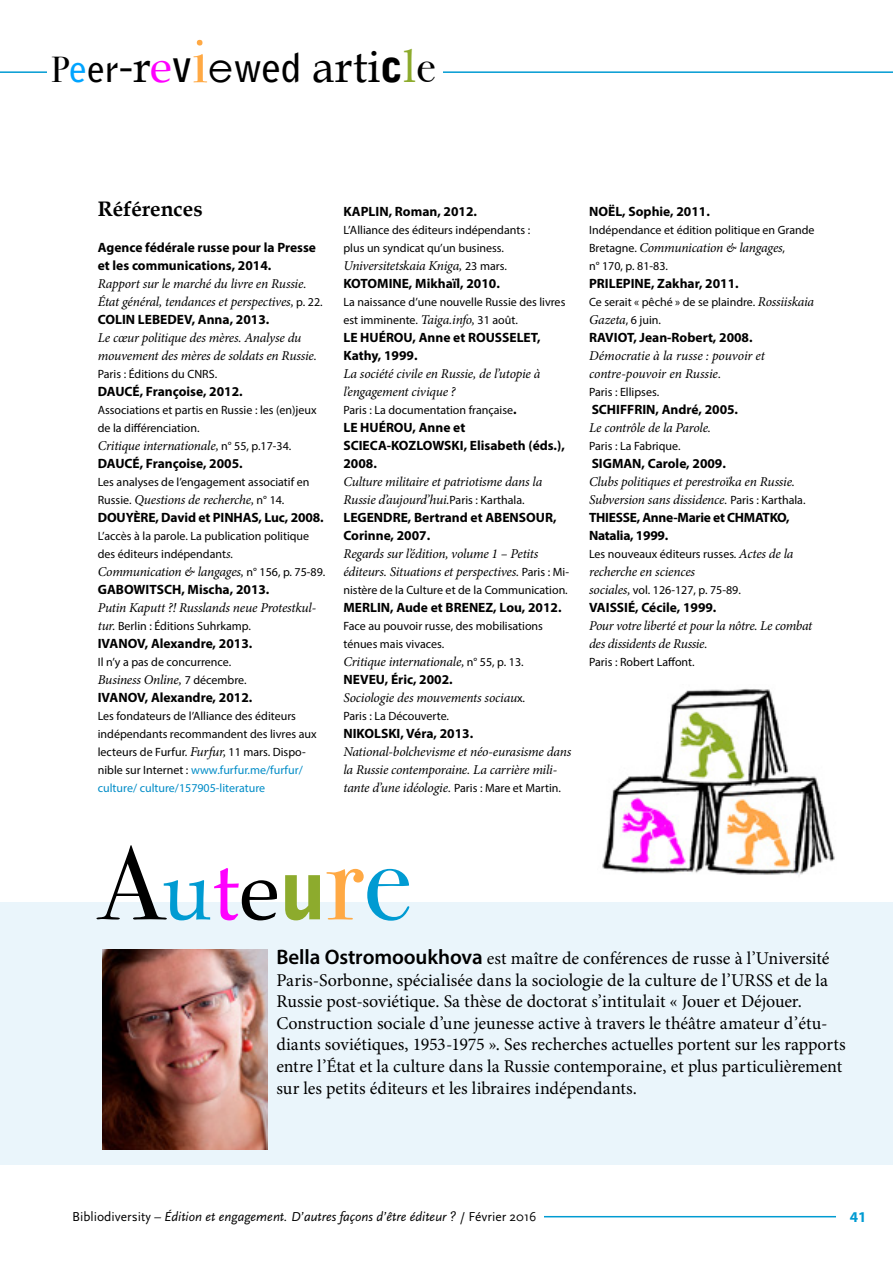
<style>
.page{position:relative;width:893px;height:1263px;background:#fff}
.page>*{position:absolute;margin:0;border:0;box-sizing:border-box;transform-origin:0 0}
.t1{font:104.7px "Bodoni Svty Two ITCTT Book";color:#000}
.t2{font:45.3px "Book Antiqua";color:#000}
.t3{font:700 21px "Book Antiqua";color:#000}
.t4{font:18px/21.6px "Minion Pro";color:#000}
.t5{font:700 15px "Myriad Pro";color:#009bd2}
.t6{font:italic 13.5px/18px "Minion Pro";letter-spacing:-.02em;color:#000}
.t7{font:700 13.5px/18px "Myriad Pro";color:#000}
.t8{font:italic 13.5px "Scala Sans";color:#000}
.t9{font:700 13.5px/18px "Myriad Pro";letter-spacing:-.02em;color:#000}
.t10{font:12px/18px "Myriad Pro";color:#000}
.s1{font-family:"Bodoni Svty Two ITCTT Book";font-size:36px}
.s2{font-family:"Bell Gothic Std";font-weight:700;font-size:36px;color:#00a4ff}
.s3{font-family:"Bell Gothic Std";font-weight:700;font-size:36px}
.s4{font-family:"Myriad Pro";font-size:45px}
.s5{color:#f0f}
.s6{font-family:"Bell Gothic Std";font-weight:700}
.s7{font-family:"Bodoni Svty Two ITCTT Book";font-size:62.85px;color:#ffa944}
.s8{font-family:"Century Gothic";font-size:39.6px}
.s9{font-family:"Bell Gothic Std";font-weight:700;font-size:39.6px}
.s10{font-family:"Bell Gothic Std";font-weight:900}
.s11{color:#8dab2d}
.s12{font-family:"Bodoni Svty Two ITCTT Book"}
.s13{font-family:"Myriad Pro";font-style:normal;font-size:12px}
.s14{font-family:"Minion Pro";font-style:italic;font-size:13.5px}
.s15{color:#008cc7}
.s16{font-weight:700;font-size:13.5px}
.s17{font-family:"Book Antiqua";font-size:83.25px;color:#009bd2}
.s18{font-family:"Book Antiqua";font-size:83.25px;color:#f0f}
.s19{font-family:"Book Antiqua";font-size:83.25px}
.s20{font-family:"Bell Gothic Std";font-weight:900;font-size:83.25px;color:#8dab2d}
.s21{font-size:112.65px;color:#ffa944}
.s22{font-size:112.65px;color:#009bd2}
.s23{font-family:"Myriad Pro";font-weight:600;font-size:21px}
.s24{font-style:normal}
</style>
<div class="page">
<hr style="left:0;top:71px;width:893px;height:2px;background:#009bd2">
<hr style="left:66px;top:1216px;width:770px;height:1px;background:#009bd2">
<div style="left:48px;top:23px;width:395px;height:76px;background:#fff"></div>
<div style="left:65px;top:1210px;width:478px;height:24px;background:#fff"></div>
<div style="left:0;top:902px;width:893px;height:263px;background:#eaf5fb"></div>
<img style="left:102px;top:949px;width:166px;height:200px">
<img style="left:602px;top:688px;width:233px;height:188px">
<h2 class="t2" style="left:51px;top:39px;width:386px"><span class="s1">P</span><span class="s2">e</span><span class="s3">er</span><span class="s4">-</span>r<span class="s5">e</span><span class="s6">v</span><span class="s7">i</span><span class="s8">e</span><span class="s9">wed</span> arti<span class="s10">c</span><span class="s11">l</span><span class="s12">e</span></h2>
<h3 class="t3" style="left:98px;top:197px;width:106px">Références</h3>
<p class="t7" style="left:98px;top:238px;width:220px">Agence fédérale russe pour la Presse et les communications, 2014.</p>
<p class="t6" style="left:98px;top:275px;width:226px">Rapport sur le marché du livre en Russie.<br>État général, tendances et perspectives, <span class="s13">p. 22.</span></p>
<p class="t7" style="left:98px;top:310px;width:173px">COLIN LEBEDEV, Anna, 2013.</p>
<p class="t6" style="left:98px;top:329px;width:221px">Le cœur politique des mères. Analyse du mouvement des mères de soldats en Russie.</p>
<p class="t10" style="left:98px;top:365px;width:121px">Paris : Éditions du CNRS.</p>
<p class="t7" style="left:98px;top:382px;width:146px">DAUCÉ, Françoise, 2012.</p>
<p class="t10" style="left:98px;top:401px;width:220px">Associations et partis en Russie : les (en)jeux de la différenciation.</p>
<p class="t6" style="left:98px;top:437px;width:195px">Critique internationale, <span class="s13">n° 55, p.17-34.</span></p>
<p class="t7" style="left:98px;top:454px;width:146px">DAUCÉ, Françoise, 2005.</p>
<p class="t10" style="left:98px;top:473px;width:213px">Les analyses de l’engagement associatif en</p>
<p class="t6" style="left:98px;top:491px;width:188px"><span class="s13">Russie.</span> Questions de recherche, <span class="s13">n° 14.</span></p>
<p class="t7" style="left:98px;top:508px;width:227px">DOUYÈRE, David et PINHAS, Luc, 2008.</p>
<p class="t10" style="left:98px;top:527px;width:213px">L’accès à la parole. La publication politique des éditeurs indépendant<span class="s14">s.</span></p>
<p class="t6" style="left:98px;top:563px;width:229px">Communication &amp; langages, <span class="s13">n° 156, p. 75-89.</span></p>
<p class="t7" style="left:98px;top:580px;width:173px">GABOWITSCH, Mischa, 2013.</p>
<p class="t6" style="left:98px;top:599px;width:220px">Putin Kaputt ?! Russlands neue Protestkul-</p>
<p class="t10" style="left:98px;top:617px;width:155px"><span class="s14">tur.</span> Berlin : Éditions Suhrkamp.</p>
<p class="t7" style="left:98px;top:634px;width:156px">IVANOV, Alexandre, 2013.</p>
<p class="t10" style="left:98px;top:653px;width:135px">Il n’y a pas de concurrence.</p>
<p class="t6" style="left:98px;top:671px;width:150px">Business Online, <span class="s13">7 décembre.</span></p>
<p class="t7" style="left:98px;top:688px;width:156px">IVANOV, Alexandre, 2012.</p>
<p class="t10" style="left:98px;top:707px;width:220px">Les fondateurs de l’Alliance des éditeurs indépendants recommandent des livres aux lecteurs de Furfur. <span class="s14">Furfur,</span> 11 mars. Dispo&shy;nible sur Internet : <span class="s15">www.furfur.me/furfur/ culture/ culture/157905-literature</span></p>
<p class="t7" style="left:343px;top:202px;width:135px">KAPLIN, Roman, 2012.</p>
<p class="t10" style="left:343px;top:221px;width:188px">L’Alliance des éditeurs indépendants : plus un syndicat qu’un business.</p>
<p class="t6" style="left:343px;top:257px;width:165px">Universitetskaia Kniga, <span class="s13">23 mars.</span></p>
<p class="t7" style="left:343px;top:274px;width:158px">KOTOMINE, Mikhaïl, 2010.</p>
<p class="t10" style="left:343px;top:293px;width:223px">La naissance d’une nouvelle Russie des livres est imminente. <span class="s14">Taiga.info,</span> 31 août.</p>
<p class="t7" style="left:343px;top:328px;width:199px">LE HUÉROU, Anne et ROUSSELET,<br>Kathy, 1999.</p>
<p class="t6" style="left:343px;top:365px;width:198px">La société civile en Russie, de l’utopie à l’engagement civique ?</p>
<p class="t10" style="left:343px;top:401px;width:175px">Paris : La documentation française<span class="s16">.</span></p>
<p class="t7" style="left:343px;top:418px;width:223px">LE HUÉROU, Anne et<br>SCIECA-KOZLOWSKI, Elisabeth (éds.),<br>2008.</p>
<p class="t6" style="left:343px;top:473px;width:200px">Culture militaire et patriotisme dans la<br>Russie d’aujourd’hui.<span class="s13">Paris : Karthala.</span></p>
<p class="t7" style="left:343px;top:508px;width:215px">LEGENDRE, Bertrand et ABENSOUR,<br>Corinne, 2007.</p>
<p class="t6" style="left:343px;top:545px;width:227px">Regards sur l’édition, volume 1 – Petits éditeurs. Situations et perspectives. <span class="s13">Paris : Mi-</span></p>
<p class="t10" style="left:343px;top:581px;width:226px">nistère de la Culture et de la Communication.</p>
<p class="t7" style="left:343px;top:598px;width:220px">MERLIN, Aude et BRENEZ, Lou, 2012.</p>
<p class="t10" style="left:343px;top:617px;width:201px">Face au pouvoir russe, des mobilisations ténues mais vivaces.</p>
<p class="t6" style="left:343px;top:653px;width:182px">Critique internationale, <span class="s13">n° 55, p. 13.</span></p>
<p class="t7" style="left:343px;top:670px;width:111px">NEVEU, Éric, 2002.</p>
<p class="t6" style="left:343px;top:689px;width:183px">Sociologie des mouvements sociau<span class="s13">x.</span></p>
<p class="t10" style="left:343px;top:707px;width:107px">Paris : La Découverte.</p>
<p class="t7" style="left:343px;top:724px;width:131px">NIKOLSKI, Véra, 2013.</p>
<p class="t6" style="left:343px;top:743px;width:229px">National-bolchevisme et néo-eurasisme dans la Russie contemporaine. La carrière mili&shy;tante d’une idéologie. <span class="s13">Paris : Mare et Martin.</span></p>
<p class="t7" style="left:589px;top:202px;width:122px">NOËL, Sophie, 2011.</p>
<p class="t10" style="left:589px;top:221px;width:227px">Indépendance et édition politique en Grande</p>
<p class="t6" style="left:589px;top:239px;width:197px"><span class="s13">Bretagne.</span> Communication &amp; langages<span class="s13">,</span></p>
<p class="t10" style="left:589px;top:257px;width:80px">n° 170, p. 81-83.</p>
<p class="t7" style="left:589px;top:274px;width:151px">PRILEPINE, Zakhar, 2011.</p>
<p class="t10" style="left:589px;top:293px;width:227px">Ce serait « pêché » de se plaindre. <span class="s14">Rossiiskaia<br>Gazeta</span>, 6 juin.</p>
<p class="t7" style="left:589px;top:328px;width:165px">RAVIOT, Jean-Robert, 2008.</p>
<p class="t6" style="left:589px;top:347px;width:177px">Démocratie à la russe : pouvoir et contre-pouvoir en Russie.</p>
<p class="t10" style="left:589px;top:383px;width:72px">Paris : Ellipses.</p>
<p class="t7" style="left:592px;top:400px;width:148px">SCHIFFRIN, André, 2005.</p>
<p class="t6" style="left:589px;top:419px;width:123px">Le contrôle de la Parole.</p>
<p class="t10" style="left:589px;top:437px;width:93px">Paris : La Fabrique.</p>
<p class="t7" style="left:592px;top:454px;width:136px">SIGMAN, Carole, 2009.</p>
<p class="t6" style="left:589px;top:473px;width:218px">Clubs politiques et perestroïka en Russie.<br>Subversion sans dissidence. <span class="s13">Paris : Karthala.</span></p>
<p class="t9" style="left:589px;top:508px;width:202px">THIESSE, Anne-Marie et CHMATKO,<br>Natalia, 1999.</p>
<p class="t10" style="left:589px;top:545px;width:206px">Les nouveaux éditeurs russes. <span class="s14">Actes de la</span></p>
<p class="t6" style="left:589px;top:563px;width:107px">recherche en sciences</p>
<p class="t10" style="left:589px;top:581px;width:153px"><span class="s14">sociales,</span> vol. 126-127, p. 75-89.</p>
<p class="t7" style="left:589px;top:598px;width:129px">VAISSIÉ, Cécile, 1999.</p>
<p class="t6" style="left:589px;top:617px;width:225px">Pour votre liberté et pour la nôtre. Le combat des dissidents de Russie.</p>
<p class="t10" style="left:589px;top:653px;width:107px">Paris : Robert Laffont.</p>
<h1 class="t1" style="left:99px;top:798px;width:315px">A<span class="s17">u</span><span class="s18">t</span><span class="s19">e</span><span class="s20">u</span><span class="s21">r</span><span class="s22">e</span></h1>
<p class="t4" style="left:276px;top:947px;width:571px"><span class="s23">Bella Ostromooukhova</span> est maître de conférences de russe à l’Université Paris-Sorbonne, spécialisée dans la sociologie de la culture de l’URSS et de la Russie post-soviétique. Sa thèse de doctorat s’intitulait « Jouer et Déjouer.<br>Construction sociale d’une jeunesse active à travers le théâtre amateur d’étu&shy;diants soviétiques, 1953-1975 ». Ses recherches actuelles portent sur les rapports entre l’État et la culture dans la Russie contemporaine, et plus particulièrement sur les petits éditeurs et les libraires indépendants.</p>
<p class="t8" style="left:72px;top:1209px;width:466px"><span class="s24">Bibliodiversity</span> – Édition et engagement. D’autres façons d’être éditeur ? <span class="s24">/ Février 2016</span></p>
<p class="t5" style="left:850px;top:1207px;width:18px">41</p>
</div>
